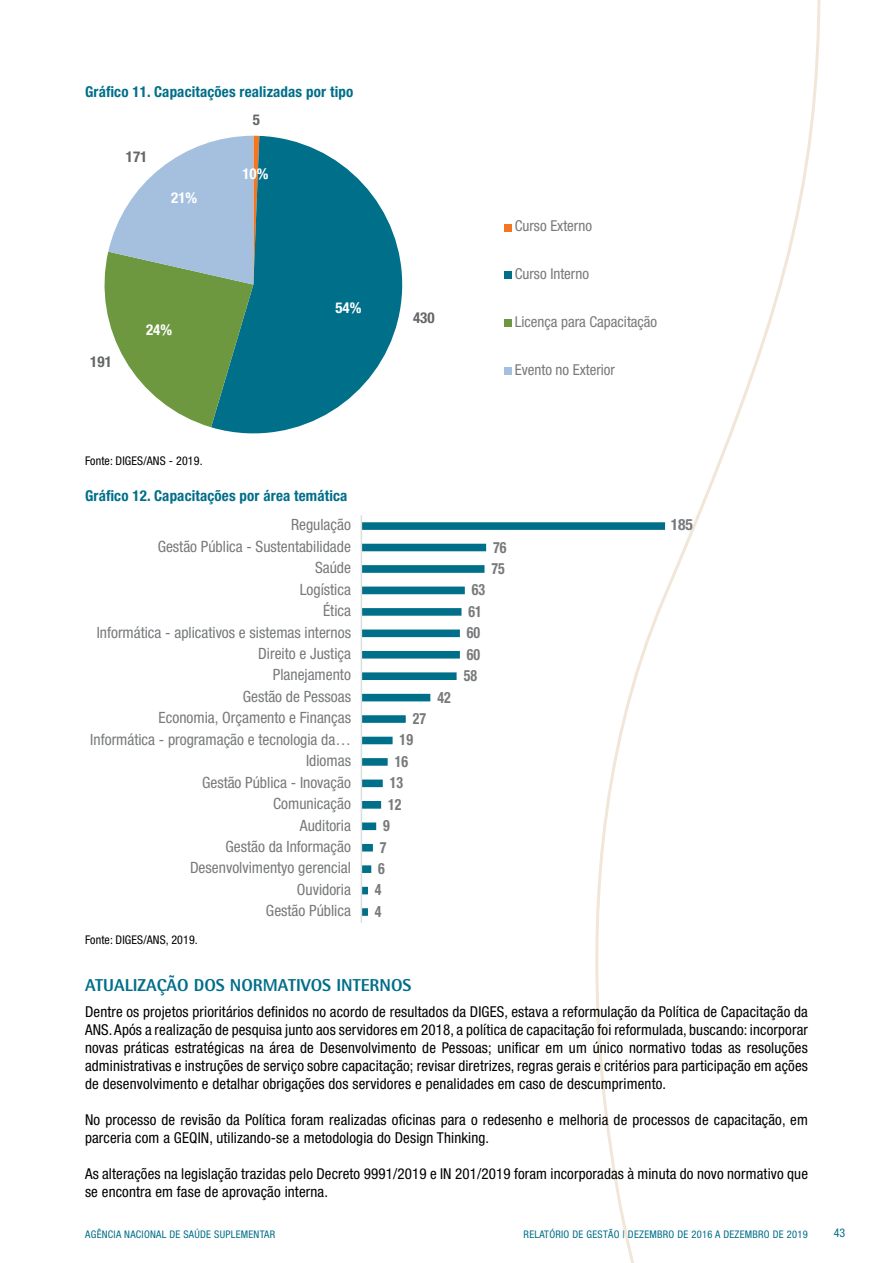
<style>
.page{position:relative;width:893px;height:1263px;background:#fff}
.page>*{position:absolute;margin:0;border:0;box-sizing:border-box;transform-origin:0 0}
.t1{font:700 17.25px "Rotis Semi Sans 75 Extra";color:#006e89}
.t2{font:condensed 15.6px "Helvetica Neue";color:#77797b}
.t3{font:700 condensed 15.6px "Helvetica Neue";color:#77797b;scale:.9 1}
.t4{font:700 condensed 15.6px "Helvetica Neue";color:#77797b}
.t5{font:condensed 15px/18px "Helvetica Neue";letter-spacing:.01em;color:#000}
.t6{font:700 condensed 15px "Helvetica Neue";letter-spacing:.01em;color:#006e89}
.t7{font:condensed 15px "Helvetica Neue";color:#77797b}
.t8{font:700 condensed 15px "Helvetica Neue";color:#fff}
.t9{font:700 condensed 15px "Helvetica Neue";color:#636567}
.t10{font:condensed 12px "Helvetica Neue";letter-spacing:.01em;color:#000}
.t11{font:condensed 12px "Helvetica Neue";color:#006e89}
.t12{font:condensed 10.5px "Helvetica Neue";letter-spacing:.025em;color:#006e89}
</style>
<div class="page">
<svg style="left:595px;top:0;width:226px;height:1263px"></svg>
<svg style="left:211px;top:136px;width:192px;height:298px;fill:#006f89"></svg>
<svg style="left:104px;top:136px;width:155px;height:291px"></svg>
<div style="left:504px;top:224px;width:8px;height:7px;background:#f47522"></div>
<div style="left:504px;top:271px;width:8px;height:8px;background:#006f89"></div>
<div style="left:504px;top:319px;width:8px;height:7px;background:#6d983f"></div>
<div style="left:504px;top:367px;width:8px;height:8px;background:#a5bfde"></div>
<svg style="left:362px;top:522px;width:303px;height:394px"></svg>
<hr style="left:361px;top:515px;width:1px;height:408px;background:#dcddde">
<p class="t6" style="left:85px;top:82px;width:270px">Gráfico 11. Capacitações realizadas por tipo</p>
<p class="t9" style="left:253px;top:111px;width:9px">5</p>
<p class="t9" style="left:126px;top:148px;width:23px">171</p>
<p class="t8" style="left:171px;top:188px;width:28px">21%</p>
<p class="t8" style="left:242px;top:165px;width:28px">10%</p>
<p class="t9" style="left:90px;top:353px;width:23px">191</p>
<p class="t8" style="left:146px;top:320px;width:28px">24%</p>
<p class="t8" style="left:335px;top:298px;width:28px">54%</p>
<p class="t9" style="left:413px;top:308px;width:23px">430</p>
<p class="t7" style="left:515px;top:217px;width:79px">Curso Externo</p>
<p class="t7" style="left:515px;top:265px;width:76px">Curso Interno</p>
<p class="t7" style="left:515px;top:313px;width:144px">Licença para Capacitação</p>
<p class="t7" style="left:515px;top:361px;width:102px">Evento no Exterior</p>
<p class="t10" style="left:85px;top:454px;width:119px">Fonte: DIGES/ANS - 2019.</p>
<p class="t6" style="left:85px;top:487px;width:264px">Gráfico 12. Capacitações por área temática</p>
<p class="t2" style="left:291px;top:516px;width:61px">Regulação</p>
<p class="t4" style="left:671px;top:515px;width:24px">185</p>
<p class="t2" style="left:158px;top:537px;width:195px">Gestão Pública - Sustentabilidade</p>
<p class="t3" style="left:493px;top:538px;width:16px">76</p>
<p class="t2" style="left:315px;top:559px;width:37px">Saúde</p>
<p class="t3" style="left:492px;top:559px;width:16px">75</p>
<p class="t2" style="left:300px;top:580px;width:53px">Logística</p>
<p class="t3" style="left:472px;top:580px;width:16px">63</p>
<p class="t2" style="left:323px;top:602px;width:29px">Ética</p>
<p class="t3" style="left:469px;top:602px;width:16px">61</p>
<p class="t2" style="left:97px;top:623px;width:256px">Informática - aplicativos e sistemas internos</p>
<p class="t3" style="left:467px;top:623px;width:16px">60</p>
<p class="t2" style="left:258px;top:644px;width:94px">Direito e Justiça</p>
<p class="t3" style="left:467px;top:645px;width:16px">60</p>
<p class="t2" style="left:273px;top:666px;width:80px">Planejamento</p>
<p class="t3" style="left:464px;top:666px;width:16px">58</p>
<p class="t2" style="left:243px;top:687px;width:110px">Gestão de Pessoas</p>
<p class="t3" style="left:437px;top:688px;width:16px">42</p>
<p class="t2" style="left:159px;top:709px;width:194px">Economia, Orçamento e Finanças</p>
<p class="t3" style="left:413px;top:709px;width:16px">27</p>
<p class="t2" style="left:90px;top:730px;width:262px">Informática - programação e tecnologia da…</p>
<p class="t3" style="left:400px;top:730px;width:16px">19</p>
<p class="t2" style="left:306px;top:752px;width:46px">Idiomas</p>
<p class="t3" style="left:395px;top:752px;width:16px">16</p>
<p class="t2" style="left:202px;top:773px;width:150px">Gestão Pública - Inovação</p>
<p class="t3" style="left:390px;top:773px;width:16px">13</p>
<p class="t2" style="left:273px;top:794px;width:79px">Comunicação</p>
<p class="t3" style="left:388px;top:795px;width:16px">12</p>
<p class="t2" style="left:300px;top:816px;width:53px">Auditoria</p>
<p class="t3" style="left:383px;top:816px;width:9px">9</p>
<p class="t2" style="left:225px;top:837px;width:127px">Gestão da Informação</p>
<p class="t3" style="left:380px;top:838px;width:9px">7</p>
<p class="t2" style="left:190px;top:859px;width:162px">Desenvolvimentyo gerencial</p>
<p class="t3" style="left:378px;top:859px;width:9px">6</p>
<p class="t2" style="left:297px;top:880px;width:56px">Ouvidoria</p>
<p class="t3" style="left:375px;top:880px;width:9px">4</p>
<p class="t2" style="left:266px;top:902px;width:87px">Gestão Pública</p>
<p class="t3" style="left:375px;top:902px;width:9px">4</p>
<p class="t10" style="left:85px;top:932px;width:114px">Fonte: DIGES/ANS, 2019.</p>
<p class="t1" style="left:85px;top:974px;width:328px">ATUALIZAÇÃO DOS NORMATIVOS INTERNOS</p>
<p class="t5" style="left:85px;top:1003px;width:724px;text-align:justify">Dentre os projetos prioritários definidos no acordo de resultados da DIGES, estava a reformulação da Política de Capacitação da ANS. Após a realização de pesquisa junto aos servidores em 2018, a política de capacitação foi reformulada, buscando: incorporar novas práticas estratégicas na área de Desenvolvimento de Pessoas; unificar em um único normativo todas as resoluções administrativas e instruções de serviço sobre capacitação; revisar diretrizes, regras gerais e critérios para participação em ações de desenvolvimento e detalhar obrigações dos servidores e penalidades em caso de descumprimento.</p>
<p class="t5" style="left:85px;top:1111px;width:724px">No processo de revisão da Política foram realizadas oficinas para o redesenho e melhoria de processos de capacitação, em parceria com a GEQIN, utilizando-se a metodologia do Design Thinking.</p>
<p class="t5" style="left:85px;top:1165px;width:724px">As alterações na legislação trazidas pelo Decreto 9991/2019 e IN 201/2019 foram incorporadas à minuta do novo normativo que se encontra em fase de aprovação interna.</p>
<p class="t12" style="left:85px;top:1228px;width:191px">AGÊNCIA NACIONAL DE SAÚDE SUPLEMENTAR</p>
<p class="t12" style="left:524px;top:1228px;width:286px">RELATÓRIO DE GESTÃO | DEZEMBRO DE 2016 A DEZEMBRO DE 2019</p>
<p class="t11" style="left:834px;top:1226px;width:13px">43</p>
</div>
